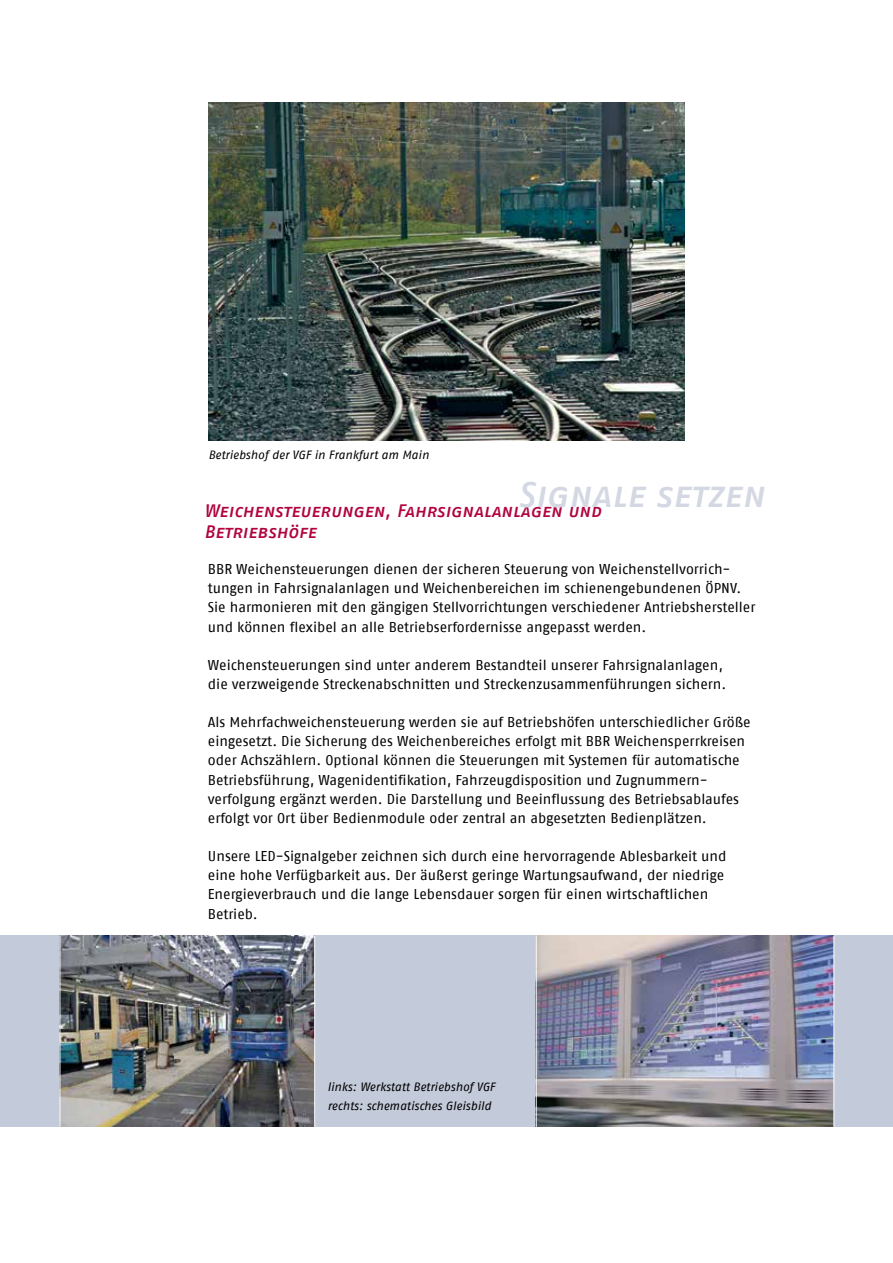
<style>
.page{position:relative;width:893px;height:1263px;background:#fff}
.page>*{position:absolute;margin:0;border:0;box-sizing:border-box;transform-origin:0 0}
.t1{font:36px "Fago No Medium CE Tf Italic Caps";letter-spacing:-.01em;color:#d4d8e3}
.t2{font:18px/21px "Fago No Medium CE Tf Italic Caps";letter-spacing:-.005em;color:#b1043e}
.t3{font:14.25px/19.2px "Fago No Regular CE Tf";color:#000}
.t4{font:italic 12px/19.2px "Fago No Regular CE Tf";letter-spacing:-.005em;color:#000}
</style>
<div class="page">
<div style="left:0;top:935px;width:893px;height:192px;background:#c3cad9"></div>
<img style="left:208px;top:102px;width:477px;height:338px">
<img style="left:537px;top:935px;width:296px;height:192px">
<img style="left:61px;top:935px;width:253px;height:192px">
<hr style="left:60px;top:935px;width:1px;height:192px;background:#fff">
<hr style="left:314px;top:935px;width:1px;height:192px;background:#fff">
<hr style="left:536px;top:935px;width:1px;height:192px;background:#fff">
<hr style="left:833px;top:935px;width:1px;height:192px;background:#fff">
<p class="t4" style="left:208px;top:445px;width:222px">Betriebshof der VGF in Frankfurt am Main</p>
<h1 class="t1" style="left:518px;top:473px;width:248px">Signale setzen</h1>
<p class="t2" style="left:204px;top:499px;width:399px">Weichensteuerungen, Fahrsignalanlagen und<br>Betriebshöfe</p>
<p class="t3" style="left:208px;top:559px;width:549px">BBR Weichensteuerungen dienen der sicheren Steuerung von Weichenstellvorrich&shy;tungen in Fahrsignalanlagen und Weichenbereichen im schienengebundenen ÖPNV.<br>Sie harmonieren mit den gängigen Stellvorrichtungen verschiedener Antriebshersteller und können flexibel an alle Betriebserfordernisse angepasst werden.</p>
<p class="t3" style="left:208px;top:655px;width:520px">Weichensteuerungen sind unter anderem Bestandteil unserer Fahrsignalanlagen, die verzweigende Streckenabschnitten und Streckenzusammenführungen sichern.</p>
<p class="t3" style="left:208px;top:712px;width:544px">Als Mehrfachweichensteuerung werden sie auf Betriebshöfen unterschiedlicher Größe eingesetzt. Die Sicherung des Weichenbereiches erfolgt mit BBR Weichensperrkreisen oder Achszählern. Optional können die Steuerungen mit Systemen für automatische Betriebsführung, Wagenidentifikation, Fahrzeugdisposition und Zugnummern&shy;verfolgung ergänzt werden. Die Darstellung und Beeinflussung des Betriebsablaufes erfolgt vor Ort über Bedienmodule oder zentral an abgesetzten Bedienplätzen.</p>
<p class="t3" style="left:208px;top:846px;width:520px">Unsere LED-Signalgeber zeichnen sich durch eine hervorragende Ablesbarkeit und eine hohe Verfügbarkeit aus. Der äußerst geringe Wartungsaufwand, der niedrige Energieverbrauch und die lange Lebensdauer sorgen für einen wirtschaftlichen Betrieb.</p>
<p class="t4" style="left:327px;top:1077px;width:169px">links: Werkstatt Betriebshof VGF rechts: schematisches Gleisbild</p>
</div>
